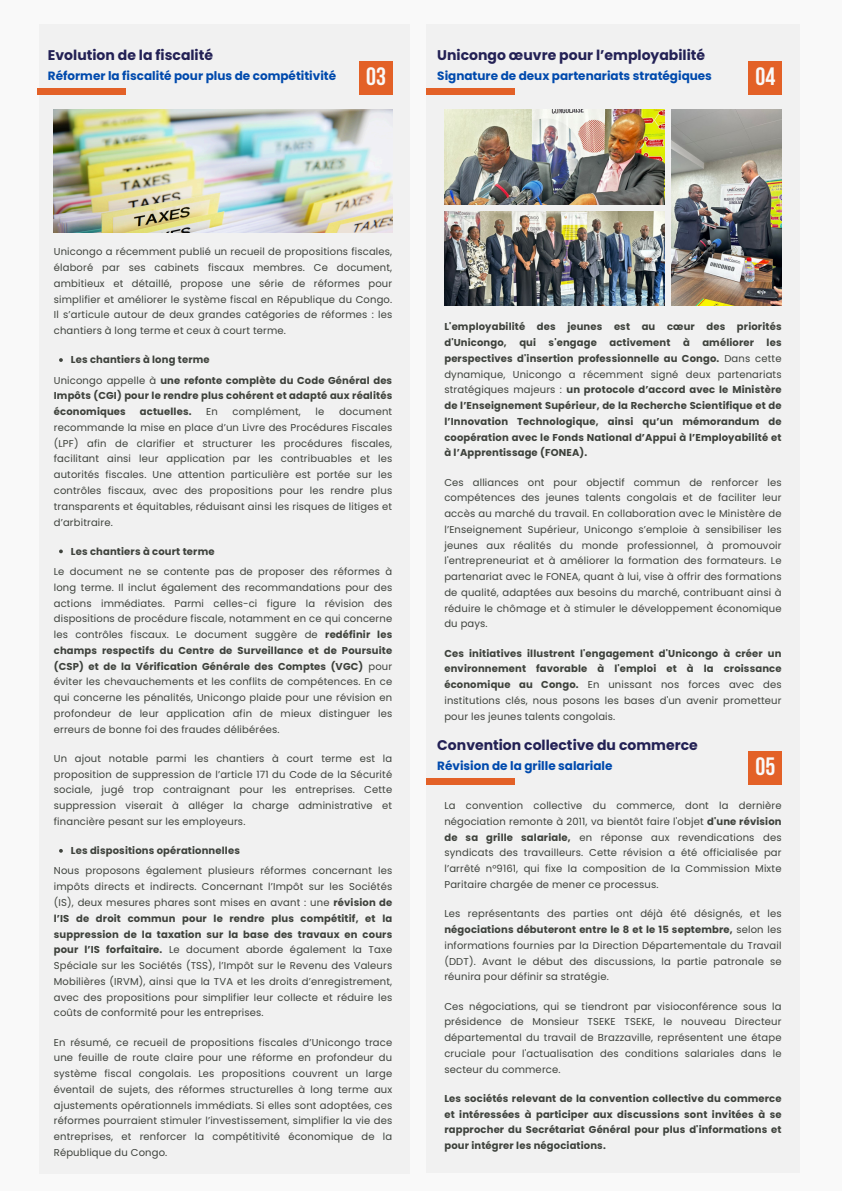
<style>
.page{position:relative;width:842px;height:1191px;background:#fff}
.page>*{position:absolute;margin:0;border:0;box-sizing:border-box;transform-origin:0 0}
.t1{font:700 25px "Bebas Neue";color:#f9f9f9}
.t2{font:700 14px "Poppins";color:#232155}
.t3{font:700 12px "Poppins";color:#004aad}
.t4{font:10px/15.8px "Poppins";letter-spacing:.015em;color:#3e423c;text-align:justify}
.t5{font:700 10px/15.8px "Poppins";letter-spacing:.015em;color:#3e423c;text-align:justify}
.s1{font-weight:400}
.s2{font-weight:700}
</style>
<div class="page">
<div style="left:0;top:0;width:842px;height:1190px;background:#f9f9f9"></div>
<div style="left:39px;top:24px;width:370px;height:1149px;background:#f1f1f1"></div>
<div style="left:426px;top:24px;width:373px;height:1148px;background:#f1f1f1"></div>
<div style="left:359px;top:62px;width:33px;height:33px;background:#e36127"></div>
<div style="left:37px;top:89px;width:89px;height:6px;background:#e36127"></div>
<div style="left:748px;top:62px;width:34px;height:33px;background:#e36127"></div>
<div style="left:426px;top:89px;width:89px;height:6px;background:#e36127"></div>
<div style="left:748px;top:751px;width:34px;height:33px;background:#e36127"></div>
<div style="left:426px;top:778px;width:89px;height:6px;background:#e36127"></div>
<svg style="left:59px;top:358px;width:4px;height:4px"></svg>
<svg style="left:59px;top:549px;width:4px;height:4px"></svg>
<svg style="left:59px;top:849px;width:4px;height:3px"></svg>
<img style="left:672px;top:110px;width:110px;height:195px">
<img style="left:444px;top:212px;width:220px;height:93px">
<img style="left:444px;top:110px;width:220px;height:94px">
<img style="left:54px;top:110px;width:338px;height:122px">
<p class="t2" style="left:48px;top:45px;width:167px">Evolution de la fiscalité</p>
<p class="t3" style="left:48px;top:67px;width:290px">Réformer la fiscalité pour plus de compétitivité</p>
<p class="t1" style="left:755px;top:67px;width:21px">04</p>
<p class="t2" style="left:437px;top:45px;width:269px">Unicongo œuvre pour l’employabilité</p>
<p class="t3" style="left:437px;top:67px;width:276px">Signature de deux partenariats stratégiques</p>
<p class="t1" style="left:366px;top:67px;width:21px">03</p>
<h1 class="t4" style="left:54px;top:244px;width:340px">Unicongo a récemment publié un recueil de propositions fiscales, élaboré par ses cabinets fiscaux membres. Ce document, ambitieux et détaillé, propose une série de réformes pour simplifier et améliorer le système fiscal en République du Congo.<br>Il s’articule autour de deux grandes catégories de réformes : les chantiers à long terme et ceux à court terme.</h1>
<h2 class="t5" style="left:71px;top:352px;width:140px">Les chantiers à long terme</h2>
<p class="t5" style="left:54px;top:372px;width:340px"><span class="s1">Unicongo appelle à</span> une refonte complète du Code Général des Impôts (CGI) pour le rendre plus cohérent et adapté aux réalités économiques</p>
<p class="t5" style="left:140px;top:404px;width:53px">actuelles.</p>
<p class="t4" style="left:206px;top:404px;width:13px">En</p>
<p class="t4" style="left:233px;top:404px;width:70px">complément,</p>
<p class="t4" style="left:316px;top:404px;width:10px">le</p>
<p class="t4" style="left:54px;top:404px;width:340px;text-indent:285px">document recommande la mise en place d’un Livre des Procédures Fiscales (LPF) afin de clarifier et structurer les procédures fiscales, facilitant ainsi leur application par les contribuables et les autorités fiscales. Une attention particulière est portée sur les contrôles fiscaux, avec des propositions pour les rendre plus transparents et équitables, réduisant ainsi les risques de litiges et d’arbitraire.</p>
<p class="t5" style="left:71px;top:543px;width:145px">Les chantiers à court terme</p>
<p class="t4" style="left:54px;top:563px;width:340px">Le document ne se contente pas de proposer des réformes à long terme. Il inclut également des recommandations pour des actions immédiates. Parmi celles-ci figure la révision des dispositions de procédure fiscale, notamment en ce qui concerne les contrôles fiscaux. Le document suggère de <span class="s2">redéfinir les champs respectifs du Centre de Surveillance et de Poursuite (CSP) et de la Vérification Générale des Comptes (VGC)</span> pour éviter les chevauchements et les conflits de compétences. En ce qui concerne les pénalités, Unicongo plaide pour une révision en profondeur de leur application afin de mieux distinguer les erreurs de bonne foi des fraudes délibérées.</p>
<p class="t4" style="left:54px;top:750px;width:340px">Un ajout notable parmi les chantiers à court terme est la proposition de suppression de l’article 171 du Code de la Sécurité sociale, jugé trop contraignant pour les entreprises. Cette suppression viserait à alléger la charge administrative et financière pesant sur les employeurs.</p>
<h1 class="t5" style="left:71px;top:842px;width:171px">Les dispositions opérationnelles</h1>
<h2 class="t4" style="left:54px;top:863px;width:340px">Nous proposons également plusieurs réformes concernant les impôts directs et indirects. Concernant l’Impôt sur les Sociétés (IS), deux mesures phares sont mises en avant : une <span class="s2">révision de l’IS de droit commun pour le rendre plus compétitif, et la suppression de la taxation sur la base des travaux en cours pour l’IS forfaitaire.</span> Le document aborde également la Taxe Spéciale sur les Sociétés (TSS), l’Impôt sur le Revenu des Valeurs Mobilières (IRVM), ainsi que la TVA et les droits d’enregistrement, avec des propositions pour simplifier leur collecte et réduire les coûts de conformité pour les entreprises.</h2>
<p class="t4" style="left:54px;top:1034px;width:340px">En résumé, ce recueil de propositions fiscales d’Unicongo trace une feuille de route claire pour une réforme en profondeur du système fiscal congolais. Les propositions couvrent un large éventail de sujets, des réformes structurelles à long terme aux ajustements opérationnels immédiats. Si elles sont adoptées, ces réformes pourraient stimuler l’investissement, simplifier la vie des entreprises, et renforcer la compétitivité économique de la République du Congo.</p>
<p class="t5" style="left:444px;top:319px;width:339px">L'employabilité des jeunes est au cœur des priorités d'Unicongo,</p>
<p class="t5" style="left:519px;top:334px;width:18px">qui</p>
<p class="t5" style="left:549px;top:334px;width:50px">s'engage</p>
<p class="t5" style="left:609px;top:334px;width:63px">activement</p>
<p class="t5" style="left:683px;top:334px;width:8px">à</p>
<p class="t5" style="left:702px;top:334px;width:53px">améliorer</p>
<p class="t5" style="left:444px;top:334px;width:339px;text-indent:322px">les perspectives d'insertion professionnelle au Congo. <span class="s1">Dans cette dynamique, Unicongo a récemment signé deux partenariats stratégiques majeurs :</span> un protocole d’accord avec le Ministère de l’Enseignement Supérieur, de la Recherche Scientifique et de l’Innovation Technologique, ainsi qu’un mémorandum de coopération avec le Fonds National d’Appui à l’Employabilité et à l’Apprentissage (FONEA).</p>
<p class="t4" style="left:444px;top:474px;width:339px">Ces alliances ont pour objectif commun de renforcer les compétences des jeunes talents congolais et de faciliter leur accès au marché du travail. En collaboration avec le Ministère de l’Enseignement Supérieur, Unicongo s’emploie à sensibiliser les jeunes aux réalités du monde professionnel, à promouvoir l'entrepreneuriat et à améliorer la formation des formateurs. Le partenariat avec le FONEA, quant à lui, vise à offrir des formations de qualité, adaptées aux besoins du marché, contribuant ainsi à réduire le chômage et à stimuler le développement économique du pays.</p>
<p class="t5" style="left:444px;top:645px;width:339px">Ces initiatives illustrent l'engagement d'Unicongo à créer un environnement favorable à l'emploi et à la croissance économique au Congo. <span class="s1">En unissant nos forces avec des institutions clés, nous posons les bases d'un avenir prometteur pour les jeunes talents congolais.</span></p>
<p class="t2" style="left:437px;top:735px;width:262px">Convention collective du commerce</p>
<p class="t3" style="left:437px;top:757px;width:177px">Révision de la grille salariale</p>
<p class="t4" style="left:444px;top:797px;width:339px">La convention collective du commerce, dont la dernière négociation remonte à 2011, va bientôt faire l'objet <span class="s2">d'une révision de sa grille salariale,</span> en réponse aux revendications des syndicats des travailleurs. Cette révision a été officialisée par l’arrêté n°9161, qui fixe la composition de la Commission Mixte Paritaire chargée de mener ce processus.</p>
<h1 class="t4" style="left:444px;top:905px;width:339px">Les représentants des parties ont déjà été désignés, et les <span class="s2">négociations débuteront entre le 8 et le 15 septembre,</span> selon les informations fournies par la Direction Départementale du Travail (DDT). Avant le début des discussions, la partie patronale se réunira pour définir sa stratégie.</h1>
<h2 class="t4" style="left:444px;top:998px;width:339px">Ces négociations, qui se tiendront par visioconférence sous la présidence de Monsieur TSEKE TSEKE, le nouveau Directeur départemental du travail de Brazzaville, représentent une étape cruciale pour l'actualisation des conditions salariales dans le secteur du commerce.</h2>
<p class="t5" style="left:444px;top:1090px;width:339px">Les sociétés relevant de la convention collective du commerce et intéressées à participer aux discussions sont invitées à se rapprocher du Secrétariat Général pour plus d'informations et pour intégrer les négociations.</p>
<p class="t1" style="left:755px;top:756px;width:21px">05</p>
</div>
